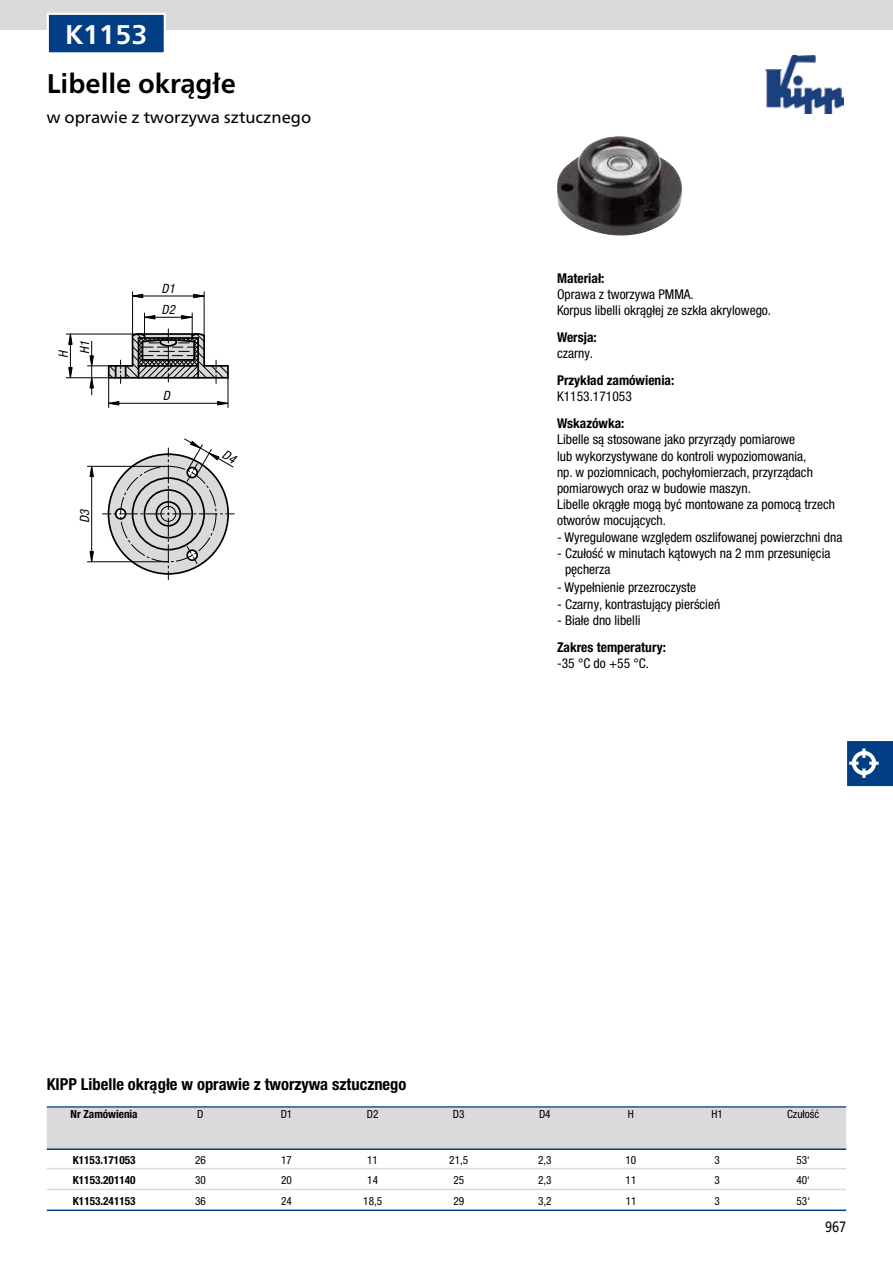
<style>
.page{position:relative;width:893px;height:1263px;background:#fff}
.page>*{position:absolute;margin:0;border:0;box-sizing:border-box;transform-origin:0 0}
.t1{font:700 27px "Frutiger Neue LTW1 G";color:#000}
.t2{font:700 27px "Frutiger Neue LTW1 G";color:#fff}
.t3{font:700 condensed 16.5px "Helvetica Neue LTW1 G";color:#000}
.t4{font:16.5px "Frutiger Neue LTW1 G";color:#000}
.t5{font:15px "Frutiger Neue LTW1 G";color:#000;scale:.81 1}
.t6{font:condensed 13.5px/16.2px "Helvetica Neue LTW1 G";color:#000}
.t7{font:700 condensed 13.5px "Helvetica Neue LTW1 G";color:#000}
.t8{font:italic condensed 12.75px "Helvetica Neue LTW1 G";color:#000}
.t9{font:condensed 11.25px "Helvetica Neue LTW1 G";color:#000}
.t10{font:700 condensed 11.25px "Helvetica Neue LTW1 G";color:#000}
</style>
<div class="page">
<img style="left:765px;top:55px;width:79px;height:58px">
<div style="left:0;top:0;width:893px;height:30px;background:#dadada"></div>
<svg style="left:847px;top:741px;width:46px;height:46px;background:#2e5f99"></svg>
<img style="left:557px;top:136px;width:125px;height:100px">
<svg style="left:193px;top:293px;width:11px;height:6px"></svg>
<svg style="left:133px;top:293px;width:11px;height:6px"></svg>
<hr style="left:133px;top:296px;width:71px;height:1px;background:#000">
<hr style="left:132px;top:292px;width:1px;height:44px;background:#000">
<hr style="left:204px;top:292px;width:1px;height:44px;background:#000">
<hr style="left:66px;top:377px;width:43px;height:1px;background:#000">
<svg style="left:87px;top:313px;width:142px;height:94px"></svg>
<hr style="left:91px;top:341px;width:1px;height:54px;background:#000">
<svg style="left:68px;top:333px;width:5px;height:12px"></svg>
<svg style="left:68px;top:367px;width:5px;height:12px"></svg>
<svg style="left:89px;top:465px;width:5px;height:12px"></svg>
<svg style="left:89px;top:551px;width:5px;height:12px"></svg>
<hr style="left:70px;top:334px;width:1px;height:43px;background:#000">
<hr style="left:66px;top:334px;width:73px;height:1px;background:#000">
<hr style="left:87px;top:466px;width:81px;height:1px;background:#000">
<hr style="left:87px;top:561px;width:81px;height:1px;background:#000">
<hr style="left:91px;top:466px;width:1px;height:96px;background:#000">
<div style="left:48px;top:14px;width:117px;height:39px;background:#023e84"></div>
<div style="left:47px;top:13px;width:119px;height:41px;border:2px solid #fff"></div>
<hr style="left:47px;top:1106px;width:799px;height:2px;background:#023e84">
<div style="left:47px;top:1108px;width:799px;height:41px;background:#dadada"></div>
<hr style="left:47px;top:1148px;width:799px;height:2px;background:#023e84">
<hr style="left:47px;top:1168px;width:799px;height:1px;background:#dadada">
<hr style="left:47px;top:1189px;width:799px;height:1px;background:#dadada">
<hr style="left:47px;top:1209px;width:799px;height:2px;background:#023e84">
<svg style="left:102px;top:438px;width:133px;height:142px"></svg>
<h1 class="t2" style="left:65px;top:18px;width:84px">K1153</h1>
<h1 class="t1" style="left:47px;top:67px;width:191px">Libelle okrągłe</h1>
<p class="t4" style="left:47px;top:105px;width:266px">w oprawie z tworzywa sztucznego</p>
<p class="t8" style="left:162px;top:281px;width:15px">D1</p>
<p class="t8" style="left:56px;top:358px;width:9px;rotate:-90deg">H</p>
<p class="t8" style="left:77px;top:354px;width:14px;rotate:-90deg">H1</p>
<p class="t8" style="left:77px;top:523px;width:16px;rotate:-90deg">D3</p>
<p class="t8" style="left:162px;top:303px;width:15px">D2</p>
<p class="t8" style="left:163px;top:388px;width:9px">D</p>
<p class="t7" style="left:557px;top:270px;width:49px">Materiał:</p>
<p class="t6" style="left:557px;top:286px;width:216px">Oprawa z tworzywa PMMA.<br>Korpus libelli okrągłej ze szkła akrylowego.</p>
<p class="t7" style="left:557px;top:329px;width:41px">Wersja:</p>
<p class="t6" style="left:557px;top:345px;width:38px">czarny.</p>
<p class="t7" style="left:557px;top:372px;width:119px">Przykład zamówienia:</p>
<p class="t6" style="left:557px;top:389px;width:76px">K1153.171053</p>
<p class="t7" style="left:557px;top:415px;width:69px">Wskazówka:</p>
<p class="t6" style="left:557px;top:432px;width:280px">Libelle są stosowane jako przyrządy pomiarowe<br>lub wykorzystywane do kontroli wypoziomowania,<br>np. w poziomnicach, pochyłomierzach, przyrządach pomiarowych oraz w budowie maszyn.<br>Libelle okrągłe mogą być montowane za pomocą trzech otworów mocujących.</p>
<p class="t6" style="left:557px;top:529px;width:287px">- Wyregulowane względem oszlifowanej powierzchni dna</p>
<p class="t6" style="left:565px;top:545px;width:267px;text-indent:-8px">- Czułość w minutach kątowych na 2 mm przesunięcia pęcherza</p>
<p class="t6" style="left:557px;top:579px;width:141px">- Wypełnienie przezroczyste</p>
<p class="t6" style="left:557px;top:596px;width:165px">- Czarny, kontrastujący pierścień</p>
<p class="t6" style="left:557px;top:612px;width:85px">- Białe dno libelli</p>
<p class="t7" style="left:557px;top:639px;width:110px">Zakres temperatury:</p>
<p class="t6" style="left:557px;top:655px;width:94px">-35 °C do +55 °C.</p>
<p class="t3" style="left:47px;top:1074px;width:361px">KIPP Libelle okrągłe w oprawie z tworzywa sztucznego</p>
<p class="t10" style="left:71px;top:1107px;width:69px">Nr Zamówienia</p>
<p class="t9" style="left:197px;top:1107px;width:8px">D</p>
<p class="t9" style="left:281px;top:1107px;width:13px">D1</p>
<p class="t9" style="left:367px;top:1107px;width:13px">D2</p>
<p class="t9" style="left:453px;top:1107px;width:13px">D3</p>
<p class="t9" style="left:539px;top:1107px;width:13px">D4</p>
<p class="t9" style="left:628px;top:1107px;width:8px">H</p>
<p class="t9" style="left:711px;top:1107px;width:13px">H1</p>
<p class="t9" style="left:787px;top:1107px;width:34px">Czułość</p>
<p class="t10" style="left:73px;top:1153px;width:64px">K1153.171053</p>
<p class="t9" style="left:195px;top:1153px;width:12px">26</p>
<p class="t9" style="left:281px;top:1153px;width:12px">17</p>
<p class="t9" style="left:367px;top:1153px;width:12px">11</p>
<p class="t9" style="left:449px;top:1153px;width:20px">21,5</p>
<p class="t9" style="left:538px;top:1153px;width:15px">2,3</p>
<p class="t9" style="left:626px;top:1153px;width:12px">10</p>
<p class="t9" style="left:714px;top:1153px;width:7px">3</p>
<p class="t9" style="left:796px;top:1153px;width:15px">53‘</p>
<p class="t10" style="left:73px;top:1174px;width:64px">K1153.201140</p>
<p class="t9" style="left:195px;top:1174px;width:12px">30</p>
<p class="t9" style="left:281px;top:1174px;width:12px">20</p>
<p class="t9" style="left:367px;top:1174px;width:12px">14</p>
<p class="t9" style="left:453px;top:1174px;width:12px">25</p>
<p class="t9" style="left:538px;top:1174px;width:15px">2,3</p>
<p class="t9" style="left:626px;top:1174px;width:12px">11</p>
<p class="t9" style="left:714px;top:1174px;width:7px">3</p>
<p class="t9" style="left:796px;top:1174px;width:15px">40‘</p>
<p class="t10" style="left:73px;top:1194px;width:64px">K1153.241153</p>
<p class="t9" style="left:195px;top:1195px;width:12px">36</p>
<p class="t9" style="left:281px;top:1195px;width:12px">24</p>
<p class="t9" style="left:363px;top:1195px;width:20px">18,5</p>
<p class="t9" style="left:453px;top:1195px;width:12px">29</p>
<p class="t9" style="left:538px;top:1195px;width:15px">3,2</p>
<p class="t9" style="left:626px;top:1195px;width:12px">11</p>
<p class="t9" style="left:714px;top:1195px;width:7px">3</p>
<p class="t9" style="left:796px;top:1195px;width:15px">53‘</p>
<p class="t5" style="left:825px;top:1215px;width:27px">967</p>
</div>
